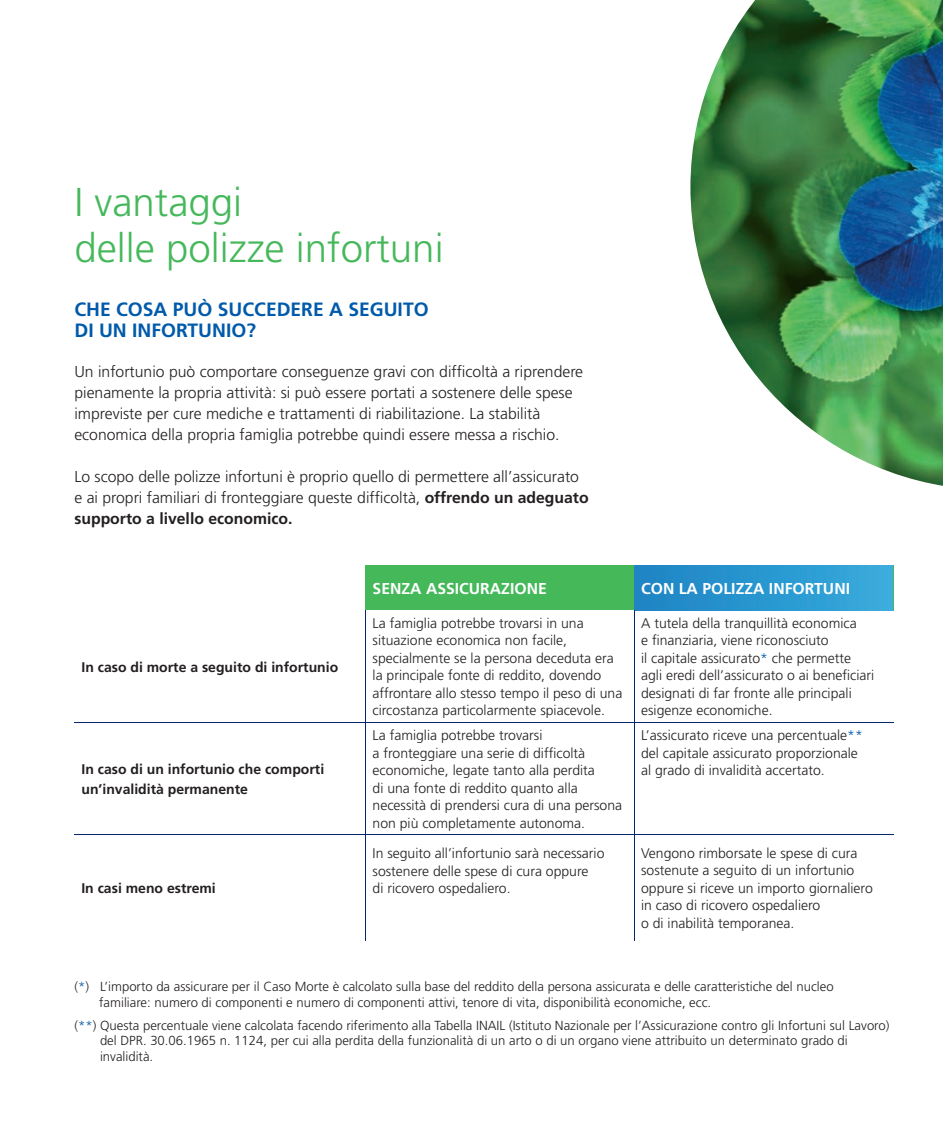
<style>
.page{position:relative;width:943px;height:1141px;background:#fff}
.page>*{position:absolute;margin:0;border:0;box-sizing:border-box;transform-origin:0 0}
.t1{font:300 40.25px/45.5px "Frutiger";color:#45b85a}
.t2{font:700 19.25px/21px "Frutiger";color:#015aaa}
.t3{font:300 15.75px/21px "Frutiger";color:#231f20}
.t4{font:700 15.75px "Frutiger";color:#fff}
.t5{font:300 14px/17.5px "Frutiger";color:#231f20}
.t6{font:700 14px/19.2px "Frutiger";color:#231f20}
.t7{font:300 13.12px/15.8px "Frutiger";color:#231f20}
.s1{font-weight:700}
.s2{color:#015aaa}
</style>
<div class="page">
<img style="left:690px;top:0;width:253px;height:486px">
<div style="left:365px;top:565px;width:269px;height:45px;background:#45b85a"></div>
<div style="left:634px;top:565px;width:259px;height:45px;background:linear-gradient(to right,#1c83c4,#39acdc)"></div>
<hr style="left:74px;top:722px;width:560px;height:1px;background:#04286b">
<hr style="left:365px;top:723px;width:1px;height:112px;background:#04286b">
<hr style="left:634px;top:722px;width:259px;height:1px;background:#04286b">
<hr style="left:634px;top:723px;width:1px;height:112px;background:#04286b">
<hr style="left:74px;top:835px;width:560px;height:1px;background:#04286b">
<hr style="left:365px;top:835px;width:1px;height:105px;background:#04286b">
<hr style="left:634px;top:835px;width:259px;height:1px;background:#04286b">
<hr style="left:634px;top:835px;width:1px;height:105px;background:#04286b">
<hr style="left:365px;top:610px;width:1px;height:112px;background:#04286b">
<hr style="left:634px;top:610px;width:1px;height:112px;background:#04286b">
<hr style="left:893px;top:565px;width:1px;height:45px;background:#45b85a">
<h1 class="t1" style="left:74px;top:183px;width:370px">I vantaggi<br>delle polizze infortuni</h1>
<h2 class="t2" style="left:74px;top:300px;width:356px">CHE COSA PUÒ SUCCEDERE A SEGUITO<br>DI UN INFORTUNIO?</h2>
<p class="t3" style="left:74px;top:363px;width:510px">Un infortunio può comportare conseguenze gravi con difficoltà a riprendere pienamente la propria attività: si può essere portati a sostenere delle spese impreviste per cure mediche e trattamenti di riabilitazione. La stabilità economica della propria famiglia potrebbe quindi essere messa a rischio.</p>
<p class="t3" style="left:74px;top:468px;width:516px">Lo scopo delle polizze infortuni è proprio quello di permettere all’assicurato e ai propri familiari di fronteggiare queste difficoltà, <span class="s1">offrendo un adeguato supporto a livello economico.</span></p>
<p class="t6" style="left:81px;top:658px;width:258px">In caso di morte a seguito di infortunio</p>
<p class="t6" style="left:81px;top:761px;width:244px">In caso di un infortunio che comporti un’invalidità permanente</p>
<p class="t6" style="left:81px;top:879px;width:136px">In casi meno estremi</p>
<p class="t4" style="left:372px;top:582px;width:176px">SENZA ASSICURAZIONE</p>
<p class="t4" style="left:641px;top:582px;width:210px">CON LA POLIZZA INFORTUNI</p>
<p class="t5" style="left:372px;top:615px;width:251px">La famiglia potrebbe trovarsi in una situazione economica non facile, specialmente se la persona deceduta era la principale fonte di reddito, dovendo affrontare allo stesso tempo il peso di una circostanza particolarmente spiacevole.</p>
<p class="t5" style="left:641px;top:615px;width:235px">A tutela della tranquillità economica<br>e finanziaria, viene riconosciuto<br>il capitale assicurato<span class="s2">*</span> che permette agli eredi dell’assicurato o ai beneficiari designati di far fronte alle principali esigenze economiche.</p>
<p class="t5" style="left:372px;top:728px;width:251px">La famiglia potrebbe trovarsi<br>a fronteggiare una serie di difficoltà economiche, legate tanto alla perdita<br>di una fonte di reddito quanto alla necessità di prendersi cura di una persona non più completamente autonoma.</p>
<p class="t5" style="left:641px;top:728px;width:223px">L’assicurato riceve una percentuale<span class="s2">** </span>del capitale assicurato proporzionale al grado di invalidità accertato.</p>
<p class="t5" style="left:372px;top:846px;width:233px">In seguito all’infortunio sarà necessario sostenere delle spese di cura oppure<br>di ricovero ospedaliero.</p>
<p class="t5" style="left:641px;top:845px;width:233px">Vengono rimborsate le spese di cura sostenute a seguito di un infortunio oppure si riceve un importo giornaliero in caso di ricovero ospedaliero<br>o di inabilità temporanea.</p>
<p class="t7" style="left:99px;top:980px;width:736px;text-indent:-25px">(<span class="s2">*</span>) L’importo da assicurare per il Caso Morte è calcolato sulla base del reddito della persona assicurata e delle caratteristiche del nucleo familiare: numero di componenti e numero di componenti attivi, tenore di vita, disponibilità economiche, ecc.</p>
<p class="t7" style="left:100px;top:1018px;width:790px;text-indent:-26px">(<span class="s2">**</span>) Questa percentuale viene calcolata facendo riferimento alla Tabella INAIL (Istituto Nazionale per l’Assicurazione contro gli Infortuni sul Lavoro) del DPR. 30.06.1965 n. 1124, per cui alla perdita della funzionalità di un arto o di un organo viene attribuito un determinato grado di invalidità.</p>
</div>
